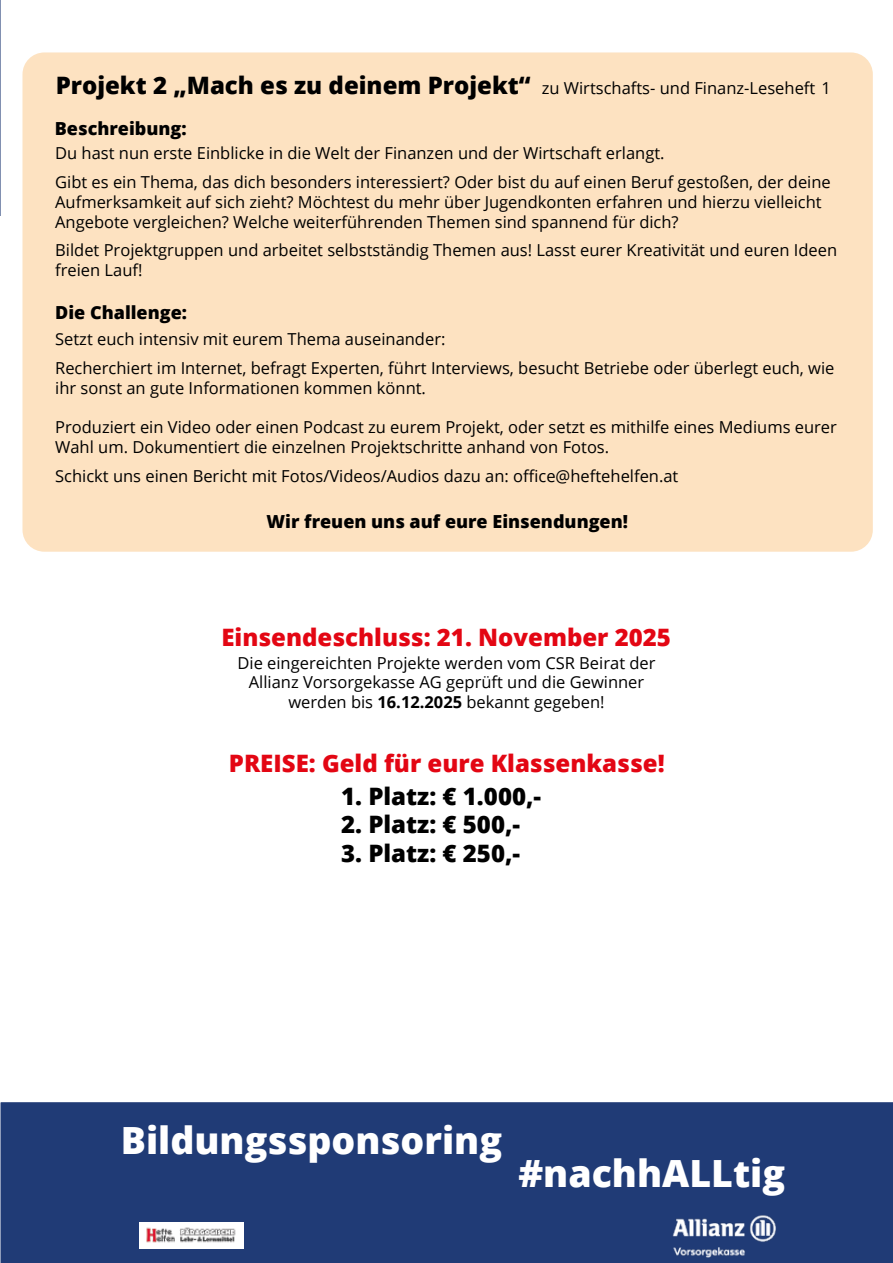
<style>
.page{position:relative;width:893px;height:1263px;background:#fff}
.page>*{position:absolute;margin:0;border:0;box-sizing:border-box;transform-origin:0 0}
.t1{font:800 37.5px "Open Sans";color:#fff}
.t2{font:800 24px "Open Sans";color:#e30613}
.t3{font:800 24px "Open Sans";color:#000}
.t4{font:800 18px "Open Sans";color:#000}
.t5{font:16.5px/19.8px "Open Sans";color:#000}
.s1{font-weight:800;font-size:24px}
.s2{font-weight:700}
</style>
<div class="page">
<svg style="left:0;top:0;width:1px;height:216px"></svg>
<div style="left:19px;top:49px;width:858px;height:506px;background:#fde2c1;border-radius:26px"></div>
<div style="left:15px;top:45px;width:865px;height:514px;border:8px solid #fff;border-radius:26px"></div>
<div style="left:0;top:1102px;width:893px;height:161px;background:#203b76"></div>
<img style="left:666px;top:1214px;width:113px;height:43px">
<img style="left:139px;top:1222px;width:104px;height:26px">
<p class="t5" style="left:56px;top:78px;width:777px"><span class="s1">Projekt 2 „Mach es zu deinem Projekt“</span> zu Wirtschafts- und Finanz-Leseheft 1</p>
<p class="t4" style="left:55px;top:114px;width:133px">Beschreibung:</p>
<p class="t5" style="left:55px;top:138px;width:777px;line-height:28.8px">Du hast nun erste Einblicke in die Welt der Finanzen und der Wirtschaft erlangt.<br>Gibt es ein Thema, das dich besonders interessiert? Oder bist du auf einen Beruf gestoßen, der deine</p>
<p class="t5" style="left:55px;top:191px;width:768px">Aufmerksamkeit auf sich zieht? Möchtest du mehr über Jugendkonten erfahren und hierzu vielleicht<br>Angebote vergleichen? Welche weiterführenden Themen sind spannend für dich?</p>
<p class="t5" style="left:55px;top:240px;width:784px">Bildet Projektgruppen und arbeitet selbstständig Themen aus! Lasst eurer Kreativität und euren Ideen freien Lauf!</p>
<p class="t4" style="left:55px;top:299px;width:133px">Die Challenge:</p>
<p class="t5" style="left:55px;top:324px;width:781px;line-height:28.8px">Setzt euch intensiv mit eurem Thema auseinander:<br>Recherchiert im Internet, befragt Experten, führt Interviews, besucht Betriebe oder überlegt euch, wie</p>
<p class="t5" style="left:55px;top:378px;width:372px">ihr sonst an gute Informationen kommen könnt.</p>
<p class="t5" style="left:55px;top:417px;width:783px">Produziert ein Video oder einen Podcast zu eurem Projekt, oder setzt es mithilfe eines Mediums eurer<br>Wahl um. Dokumentiert die einzelnen Projektschritte anhand von Fotos.</p>
<p class="t5" style="left:55px;top:466px;width:625px">Schickt uns einen Bericht mit Fotos/Videos/Audios dazu an: office@heftehelfen.at</p>
<p class="t4" style="left:267px;top:508px;width:363px">Wir freuen uns auf eure Einsendungen!</p>
<h2 class="t2" style="left:221px;top:619px;width:451px">Einsendeschluss: 21. November 2025</h2>
<p class="t5" style="left:237px;top:652px;width:420px;text-align:center">Die eingereichten Projekte werden vom CSR Beirat der<br>Allianz Vorsorgekasse AG geprüft und die Gewinner werden bis <span class="s2">16.12.2025</span> bekannt gegeben!</p>
<h2 class="t2" style="left:229px;top:745px;width:437px">PREISE: Geld für eure Klassenkasse!</h2>
<h2 class="t3" style="left:341px;top:778px;width:202px">1. Platz: € 1.000,-</h2>
<h2 class="t3" style="left:341px;top:806px;width:181px">2. Platz: € 500,-</h2>
<h2 class="t3" style="left:341px;top:835px;width:181px">3. Platz: € 250,-</h2>
<h1 class="t1" style="left:121px;top:1112px;width:383px">Bildungssponsoring</h1>
<h1 class="t1" style="left:518px;top:1145px;width:268px">#nachhALLtig</h1>
</div>
